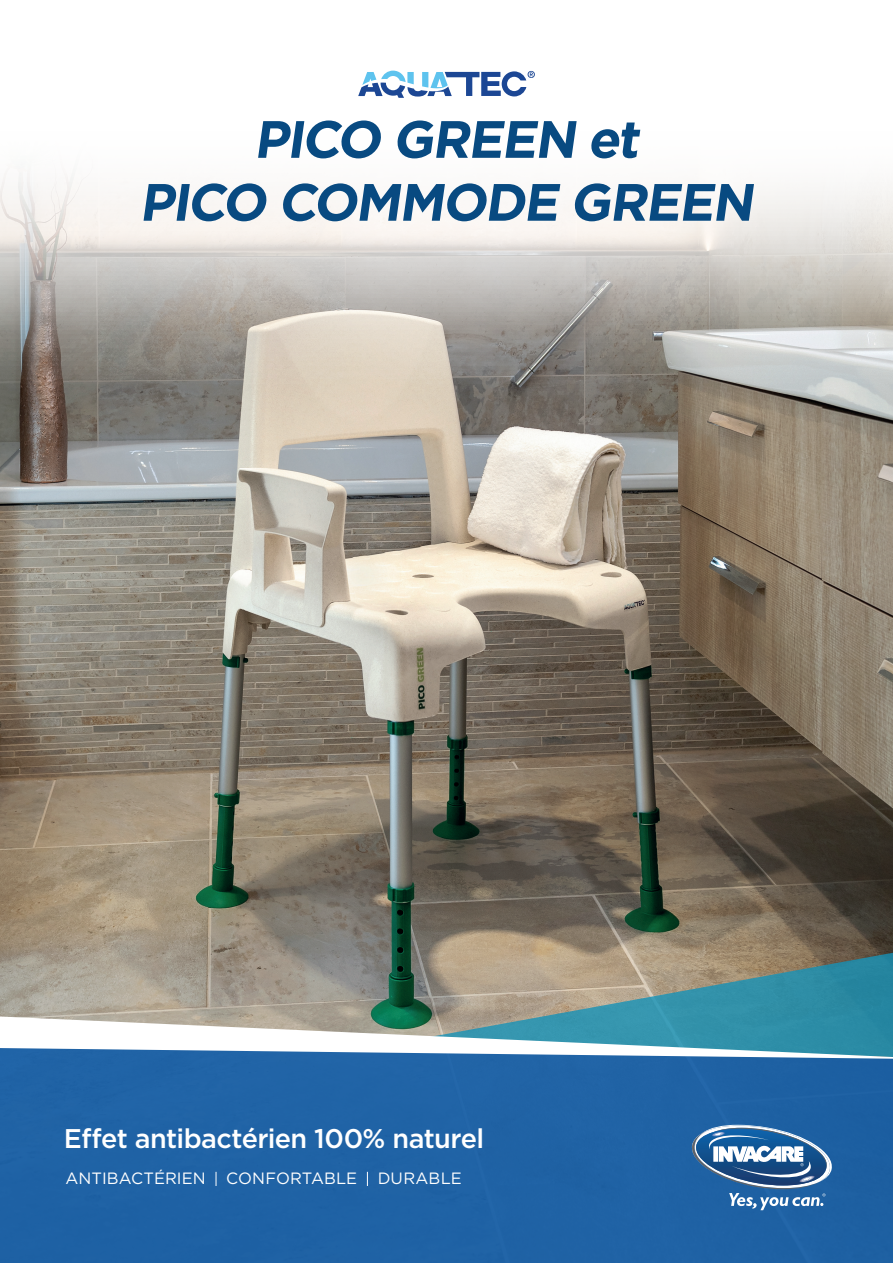
<style>
.page{position:relative;width:893px;height:1263px;background:#fff}
.page>*{position:absolute;margin:0;border:0;box-sizing:border-box;transform-origin:0 0}
.Title_2019{font:700 52.35px/62.8px "Gotham";color:#084a81;text-align:center}
.t1{font:500 27px "Gotham";letter-spacing:-.025em;color:#fff}
.Einf__Abs{font:16.35px "Gotham";letter-spacing:.005em;color:#fff}
</style>
<div class="page">
<img style="left:0;top:332px;width:893px;height:684px">
<svg style="left:422px;top:950px;width:471px;height:66px;background:#7f968f"></svg>
<div style="left:0;top:1059px;width:893px;height:204px;background:#1f62a5"></div>
<svg style="left:0;top:173px;width:893px;height:159px"></svg>
<svg style="left:0;top:1016px;width:893px;height:43px"></svg>
<img style="left:689px;top:1133px;width:130px;height:56px">
<img style="left:691px;top:1125px;width:142px;height:63px">
<img style="left:713px;top:1128px;width:116px;height:42px">
<svg style="left:729px;top:1193px;width:96px;height:17px"></svg>
<svg style="left:694px;top:1129px;width:134px;height:56px"></svg>
<svg style="left:358px;top:71px;width:177px;height:26px"></svg>
<svg style="left:216px;top:1172px;width:1px;height:14px"></svg>
<svg style="left:367px;top:1172px;width:1px;height:14px"></svg>
<p class="Title_2019" style="left:139px;top:108px;width:625px">PICO GREEN et<br>PICO COMMODE GREEN</p>
<p class="t1" style="left:64px;top:1121px;width:422px">Effet antibactérien 100% naturel</p>
<p class="Einf__Abs" style="left:66px;top:1168px;width:142px">ANTIBACTÉRIEN</p>
<p class="Einf__Abs" style="left:226px;top:1168px;width:132px">CONFORTABLE</p>
<p class="Einf__Abs" style="left:378px;top:1168px;width:86px">DURABLE</p>
</div>
